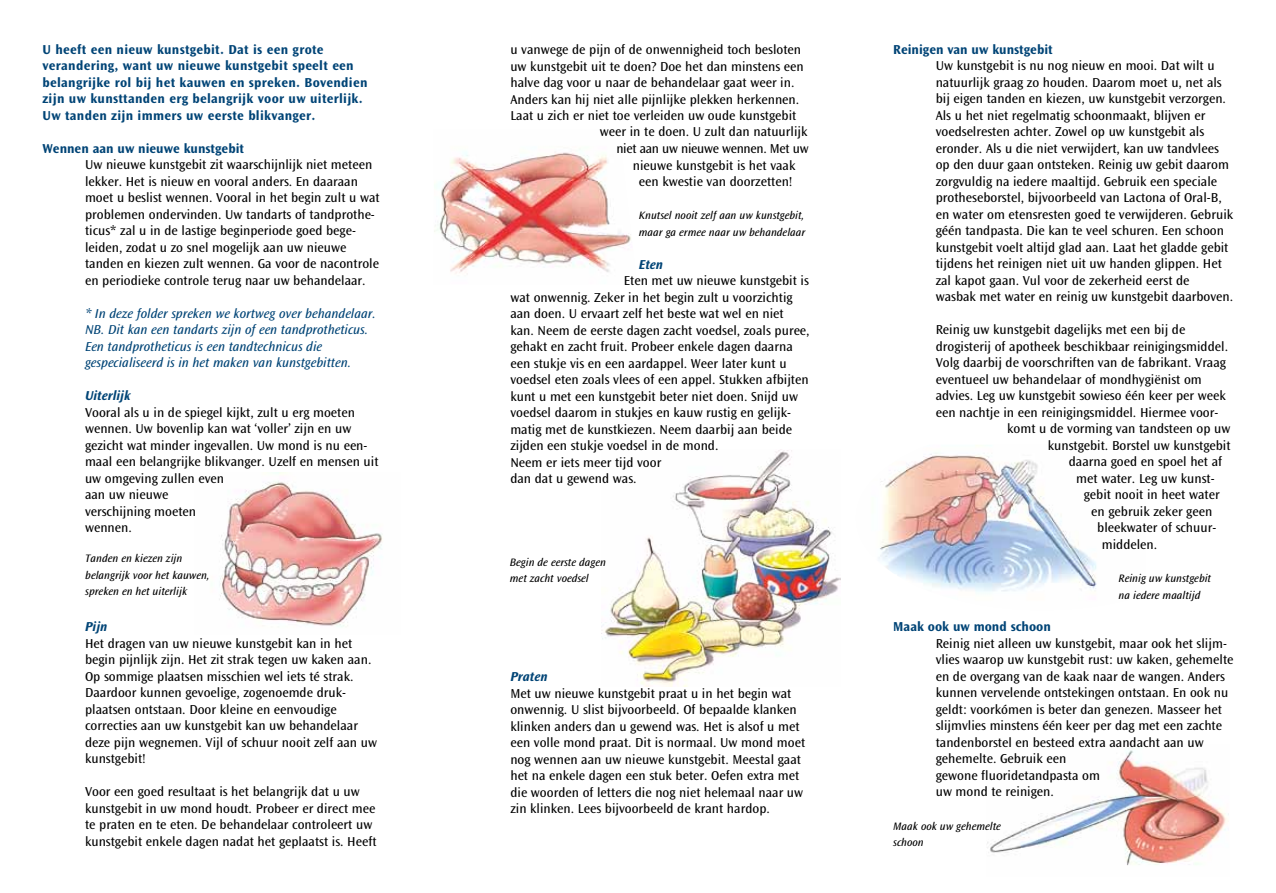
<style>
.page{position:relative;width:1276px;height:893px;background:#fff}
.page>*{position:absolute;margin:0;border:0;box-sizing:border-box;transform-origin:0 0}
.t1{font:13.5px/16.5px "Ocean Sans Std";color:#000}
.t2{font:700 13.5px/16.5px "Ocean Sans Std";letter-spacing:.02em;color:#004476}
.t3{font:italic 13.5px/16.5px "Ocean Sans Std";color:#004476}
.t4{font:700 13.5px "Ocean Sans Std";color:#004476}
.t5{font:13.5px "Ocean Sans Std";letter-spacing:-.02em;color:#000}
.t6{font:italic 700 13.5px "Ocean Sans Std";color:#004476}
.t7{font:italic 11.25px/16.5px "Ocean Sans Std";color:#000}
</style>
<div class="page">
<img style="left:434px;top:152px;width:197px;height:122px">
<img style="left:219px;top:472px;width:164px;height:155px">
<img style="left:987px;top:749px;width:242px;height:117px">
<img style="left:878px;top:445px;width:219px;height:147px">
<img style="left:601px;top:449px;width:239px;height:238px">
<p class="t2" style="left:43px;top:41px;width:326px">U heeft een nieuw kunstgebit. Dat is een grote verandering, want uw nieuwe kunstgebit speelt een belangrijke rol bij het kauwen en spreken. Bovendien zijn uw kunsttanden erg belangrijk voor uw uiterlijk.<br>Uw tanden zijn immers uw eerste blikvanger.</p>
<p class="t4" style="left:43px;top:141px;width:203px">Wennen aan uw nieuwe kunstgebit</p>
<p class="t1" style="left:85px;top:157px;width:296px">Uw nieuwe kunstgebit zit waarschijnlijk niet meteen lekker. Het is nieuw en vooral anders. En daaraan moet u beslist wennen. Vooral in het begin zult u wat problemen ondervinden. Uw tandarts of tandprothe&shy;ticus* zal u in de lastige beginperiode goed bege&shy;leiden, zodat u zo snel mogelijk aan uw nieuwe tanden en kiezen zult wennen. Ga voor de nacontrole en periodieke controle terug naar uw behandelaar.</p>
<p class="t3" style="left:85px;top:305px;width:292px">* In deze folder spreken we kortweg over behandelaar.<br>NB. Dit kan een tandarts zijn of een tandprotheticus.<br>Een tandprotheticus is een tandtechnicus die gespecialiseerd is in het maken van kunstgebitten.</p>
<p class="t6" style="left:85px;top:388px;width:47px">Uiterlijk</p>
<p class="t1" style="left:85px;top:404px;width:295px">Vooral als u in de spiegel kijkt, zult u erg moeten wennen. Uw bovenlip kan wat ‘voller’ zijn en uw gezicht wat minder ingevallen. Uw mond is nu een&shy;maal een belangrijke blikvanger. Uzelf en mensen uit uw omgeving zullen even<br>aan uw nieuwe<br>verschijning moeten<br>wennen.</p>
<p class="t7" style="left:85px;top:550px;width:126px">Tanden en kiezen zijn belangrijk voor het kauwen, spreken en het uiterlijk</p>
<p class="t6" style="left:85px;top:619px;width:24px">Pijn</p>
<p class="t1" style="left:85px;top:635px;width:293px">Het dragen van uw nieuwe kunstgebit kan in het begin pijnlijk zijn. Het zit strak tegen uw kaken aan.<br>Op sommige plaatsen misschien wel iets té strak.<br>Daardoor kunnen gevoelige, zogenoemde druk&shy;plaatsen ontstaan. Door kleine en eenvoudige correcties aan uw kunstgebit kan uw behandelaar deze pijn wegnemen. Vijl of schuur nooit zelf aan uw kunstgebit!</p>
<p class="t1" style="left:85px;top:784px;width:293px">Voor een goed resultaat is het belangrijk dat u uw kunstgebit in uw mond houdt. Probeer er direct mee te praten en te eten. De behandelaar controleert uw kunstgebit enkele dagen nadat het geplaatst is. Heeft</p>
<p class="t1" style="left:510px;top:41px;width:292px">u vanwege de pijn of de onwennigheid toch besloten</p>
<p class="t1" style="left:510px;top:58px;width:295px">uw kunstgebit uit te doen? Doe het dan minstens een</p>
<p class="t1" style="left:510px;top:74px;width:285px">halve dag voor u naar de behandelaar gaat weer in.</p>
<p class="t1" style="left:510px;top:91px;width:290px">Anders kan hij niet alle pijnlijke plekken herkennen.</p>
<p class="t1" style="left:510px;top:107px;width:287px">Laat u zich er niet toe verleiden uw oude kunstgebit</p>
<p class="t1" style="left:600px;top:124px;width:209px">weer in te doen. U zult dan natuurlijk</p>
<p class="t5" style="left:616px;top:141px;width:194px">niet aan uw nieuwe wennen. Met uw</p>
<p class="t1" style="left:633px;top:157px;width:164px">nieuwe kunstgebit is het vaak</p>
<p class="t1" style="left:639px;top:173px;width:155px">een kwestie van doorzetten!</p>
<p class="t7" style="left:639px;top:207px;width:168px">Knutsel nooit zelf aan uw kunstgebit, maar ga ermee naar uw behandelaar</p>
<p class="t6" style="left:639px;top:257px;width:26px">Eten</p>
<p class="t1" style="left:510px;top:272px;width:301px;text-indent:113px">Eten met uw nieuwe kunstgebit is wat onwennig. Zeker in het begin zult u voorzichtig aan doen. U ervaart zelf het beste wat wel en niet kan. Neem de eerste dagen zacht voedsel, zoals puree, gehakt en zacht fruit. Probeer enkele dagen daarna een stukje vis en een aardappel. Weer later kunt u voedsel eten zoals vlees of een appel. Stukken afbijten kunt u met een kunstgebit beter niet doen. Snijd uw voedsel daarom in stukjes en kauw rustig en gelijk&shy;matig met de kunstkiezen. Neem daarbij aan beide zijden een stukje voedsel in de mond.<br>Neem er iets meer tijd voor<br>dan dat u gewend was.</p>
<p class="t7" style="left:510px;top:554px;width:97px">Begin de eerste dagen met zacht voedsel</p>
<p class="t6" style="left:510px;top:669px;width:39px">Praten</p>
<p class="t1" style="left:510px;top:685px;width:296px">Met uw nieuwe kunstgebit praat u in het begin wat onwennig. U slist bijvoorbeeld. Of bepaalde klanken klinken anders dan u gewend was. Het is alsof u met een volle mond praat. Dit is normaal. Uw mond moet nog wennen aan uw nieuwe kunstgebit. Meestal gaat het na enkele dagen een stuk beter. Oefen extra met die woorden of letters die nog niet helemaal naar uw zin klinken. Lees bijvoorbeeld de krant hardop.</p>
<p class="t4" style="left:893px;top:42px;width:161px">Reinigen van uw kunstgebit</p>
<p class="t1" style="left:935px;top:58px;width:299px">Uw kunstgebit is nu nog nieuw en mooi. Dat wilt u natuurlijk graag zo houden. Daarom moet u, net als bij eigen tanden en kiezen, uw kunstgebit verzorgen.<br>Als u het niet regelmatig schoonmaakt, blijven er voedselresten achter. Zowel op uw kunstgebit als eronder. Als u die niet verwijdert, kan uw tandvlees op den duur gaan ontsteken. Reinig uw gebit daarom zorgvuldig na iedere maaltijd. Gebruik een speciale protheseborstel, bijvoorbeeld van Lactona of Oral-B, en water om etensresten goed te verwijderen. Gebruik géén tandpasta. Die kan te veel schuren. Een schoon kunstgebit voelt altijd glad aan. Laat het gladde gebit tijdens het reinigen niet uit uw handen glippen. Het zal kapot gaan. Vul voor de zekerheid eerst de<br>wasbak met water en reinig uw kunstgebit daarboven.</p>
<p class="t1" style="left:935px;top:322px;width:251px">Reinig uw kunstgebit dagelijks met een bij de</p>
<p class="t1" style="left:935px;top:338px;width:294px">drogisterij of apotheek beschikbaar reinigingsmiddel.</p>
<p class="t1" style="left:935px;top:355px;width:292px">Volg daarbij de voorschriften van de fabrikant. Vraag</p>
<p class="t1" style="left:935px;top:371px;width:268px">eventueel uw behandelaar of mondhygiënist om</p>
<p class="t1" style="left:935px;top:388px;width:292px">advies. Leg uw kunstgebit sowieso één keer per week</p>
<p class="t1" style="left:935px;top:404px;width:284px">een nachtje in een reinigingsmiddel. Hiermee voor-</p>
<p class="t1" style="left:1007px;top:421px;width:225px">komt u de vorming van tandsteen op uw</p>
<p class="t1" style="left:1047px;top:437px;width:184px">kunstgebit. Borstel uw kunstgebit</p>
<p class="t1" style="left:1068px;top:454px;width:155px">daarna goed en spoel het af</p>
<p class="t1" style="left:1076px;top:470px;width:140px">met water. Leg uw kunst-</p>
<p class="t1" style="left:1083px;top:487px;width:137px">gebit nooit in heet water</p>
<p class="t1" style="left:1091px;top:503px;width:123px">en gebruik zeker geen</p>
<p class="t1" style="left:1097px;top:520px;width:120px">bleekwater of schuur-</p>
<p class="t1" style="left:1101px;top:536px;width:57px">middelen.</p>
<p class="t7" style="left:1118px;top:570px;width:94px">Reinig uw kunstgebit na iedere maaltijd</p>
<p class="t4" style="left:893px;top:619px;width:159px">Maak ook uw mond schoon</p>
<p class="t1" style="left:935px;top:635px;width:299px">Reinig niet alleen uw kunstgebit, maar ook het slijm&shy;vlies waarop uw kunstgebit rust: uw kaken, gehemelte en de overgang van de kaak naar de wangen. Anders kunnen vervelende ontstekingen ontstaan. En ook nu geldt: voorkómen is beter dan genezen. Masseer het slijmvlies minstens één keer per dag met een zachte tandenborstel en besteed extra aandacht aan uw gehemelte. Gebruik een<br>gewone fluoridetandpasta om<br>uw mond te reinigen.</p>
<p class="t7" style="left:893px;top:818px;width:109px">Maak ook uw gehemelte schoon</p>
</div>
